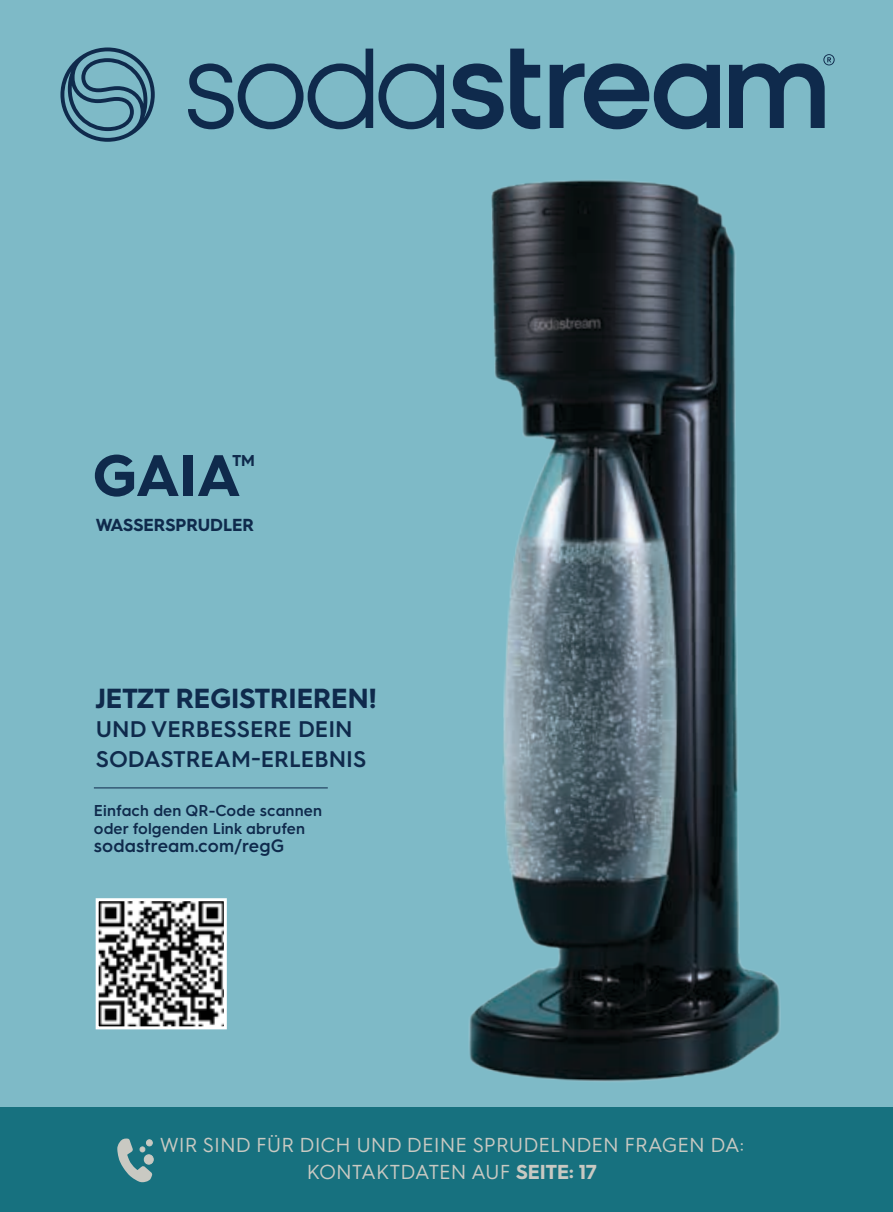
<style>
.page{position:relative;width:893px;height:1212px;background:#7ebac7}
.page>*{position:absolute;margin:0;border:0;box-sizing:border-box;transform-origin:0 0}
.t1{font:700 58.5px "Hurme Geometric Sans 3";color:#0f2a4c}
.t2{font:700 27.68px "Hurme Geometric Sans 3";color:#0f2a4c}
.t3{font:600 22.72px/29.2px "Hurme Geometric Sans 3";color:#0f2a4c}
.t4{font:20.25px/27px "Hurme Geometric Sans 3";color:#c9c9c2;text-align:center}
.t5{font:600 18px "Hurme Geometric Sans 3";letter-spacing:.01em;color:#0f2a4c}
.t6{font:700 17.55px "Hurme Geometric Sans 3";color:#0f2a4c}
.t7{font:600 15.75px/18px "Hurme Geometric Sans 3";letter-spacing:.01em;color:#0f2a4c}
.t8{font:700 15.75px "Hurme Geometric Sans 3";color:#0f2a4c}
.s1{font-weight:700}
</style>
<div class="page">
<img style="left:469px;top:180px;width:312px;height:902px">
<div style="left:0;top:1107px;width:893px;height:104px;background:#17717f"></div>
<svg style="left:117px;top:1138px;width:37px;height:45px"></svg>
<div style="left:146px;top:1139px;width:7px;height:7px;border:1px solid #c9c9c2;border-radius:50%"></div>
<img style="left:100px;top:902px;width:123px;height:123px">
<div style="left:96px;top:898px;width:131px;height:131px;border:3px solid #fff"></div>
<hr style="left:94px;top:787px;width:234px;height:1px;background:#0f2a4c">
<svg style="left:188px;top:49px;width:647px;height:80px"></svg>
<svg style="left:60px;top:47px;width:95px;height:95px"></svg>
<h1 class="t1" style="left:93px;top:434px;width:149px">GAIA</h1>
<p class="t6" style="left:96px;top:512px;width:160px">WASSERSPRUDLER</p>
<p class="t8" style="left:233px;top:450px;width:24px">TM</p>
<h2 class="t2" style="left:96px;top:679px;width:282px">JETZT REGISTRIEREN!</h2>
<p class="t3" style="left:96px;top:713px;width:272px">UND VERBESSERE DEIN<br>SODASTREAM-ERLEBNIS</p>
<p class="t7" style="left:94px;top:801px;width:230px">Einfach den QR-Code scannen oder folgenden Link abrufen</p>
<p class="t5" style="left:94px;top:833px;width:192px">sodastream.com/regG</p>
<p class="t4" style="left:160px;top:1130px;width:586px">WIR SIND FÜR DICH UND DEINE SPRUDELNDEN FRAGEN DA:<br>KONTAKTDATEN AUF <span class="s1">SEITE: 17</span></p>
</div>
